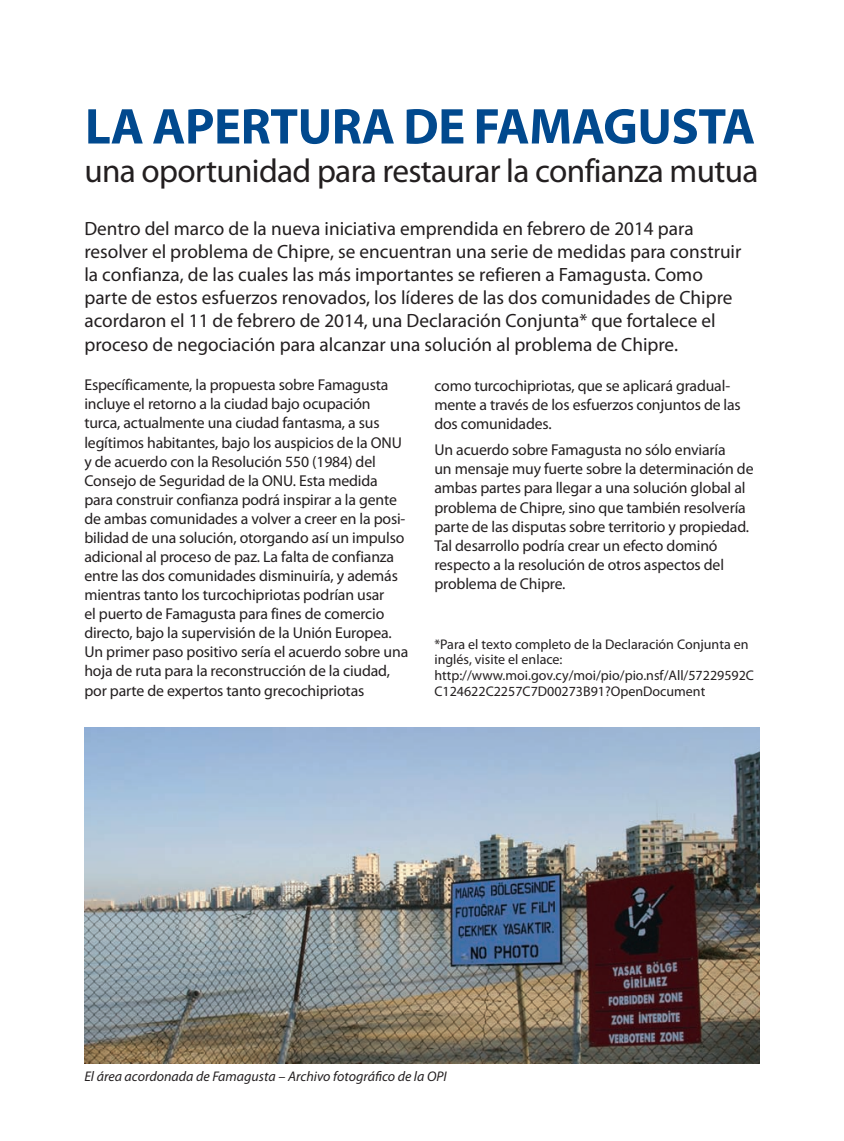
<style>
.page{position:relative;width:844px;height:1141px;background:#fff}
.page>*{position:absolute;margin:0;border:0;box-sizing:border-box;transform-origin:0 0}
.t1{font:700 50.75px "Myriad Pro";letter-spacing:-.01em;color:#01498e}
.t2{font:33.25px "Myriad Pro";letter-spacing:-.02em;color:#231f20}
.t3{font:19.25px/23.1px "Myriad Pro";color:#231f20}
.t4{font:15.75px/19.1px "Myriad Pro";letter-spacing:-.01em;color:#231f20}
.t5{font:14px/15.8px "Myriad Pro";color:#231f20}
.t6{font:italic 14px "Myriad Pro";color:#231f20}
</style>
<div class="page">
<img style="left:84px;top:727px;width:675px;height:336px">
<h1 class="t1" style="left:85px;top:107px;width:671px">LA APERTURA DE FAMAGUSTA</h1>
<h2 class="t2" style="left:84px;top:158px;width:675px">una oportunidad para restaurar la confianza mutua</h2>
<p class="t3" style="left:84px;top:219px;width:658px">Dentro del marco de la nueva iniciativa emprendida en febrero de 2014 para resolver el problema de Chipre, se encuentran una serie de medidas para construir la confianza, de las cuales las más importantes se refieren a Famagusta. Como parte de estos esfuerzos renovados, los líderes de las dos comunidades de Chipre acordaron el 11 de febrero de 2014, una Declaración Conjunta* que fortalece el proceso de negociación para alcanzar una solución al problema de Chipre.</p>
<p class="t4" style="left:84px;top:377px;width:325px">Específicamente, la propuesta sobre Famagusta incluye el retorno a la ciudad bajo ocupación turca, actualmente una ciudad fantasma, a sus legítimos habitantes, bajo los auspicios de la ONU y de acuerdo con la Resolución 550 (1984) del Consejo de Seguridad de la ONU. Esta medida para construir confianza podrá inspirar a la gente de ambas comunidades a volver a creer en la posi&shy;bilidad de una solución, otorgando así un impulso adicional al proceso de paz. La falta de confianza entre las dos comunidades disminuiría, y además mientras tanto los turcochipriotas podrían usar<br>el puerto de Famagusta para fines de comercio directo, bajo la supervisión de la Unión Europea.<br>Un primer paso positivo sería el acuerdo sobre una hoja de ruta para la reconstrucción de la ciudad, por parte de expertos tanto grecochipriotas</p>
<p class="t4" style="left:434px;top:377px;width:308px">como turcochipriotas, que se aplicará gradual&shy;mente a través de los esfuerzos conjuntos de las dos comunidades.</p>
<p class="t4" style="left:434px;top:442px;width:320px">Un acuerdo sobre Famagusta no sólo enviaría<br>un mensaje muy fuerte sobre la determinación de ambas partes para llegar a una solución global al problema de Chipre, sino que también resolvería parte de las disputas sobre territorio y propiedad.<br>Tal desarrollo podría crear un efecto dominó respecto a la resolución de otros aspectos del problema de Chipre.</p>
<p class="t5" style="left:434px;top:637px;width:321px">*Para el texto completo de la Declaración Conjunta en inglés, visite el enlace: http://www.moi.gov.cy/moi/pio/pio.nsf/All/57229592C C124622C2257C7D00273B91?OpenDocument</p>
<p class="t6" style="left:84px;top:1071px;width:364px">El área acordonada de Famagusta – Archivo fotográfico de la OPI</p>
</div>
